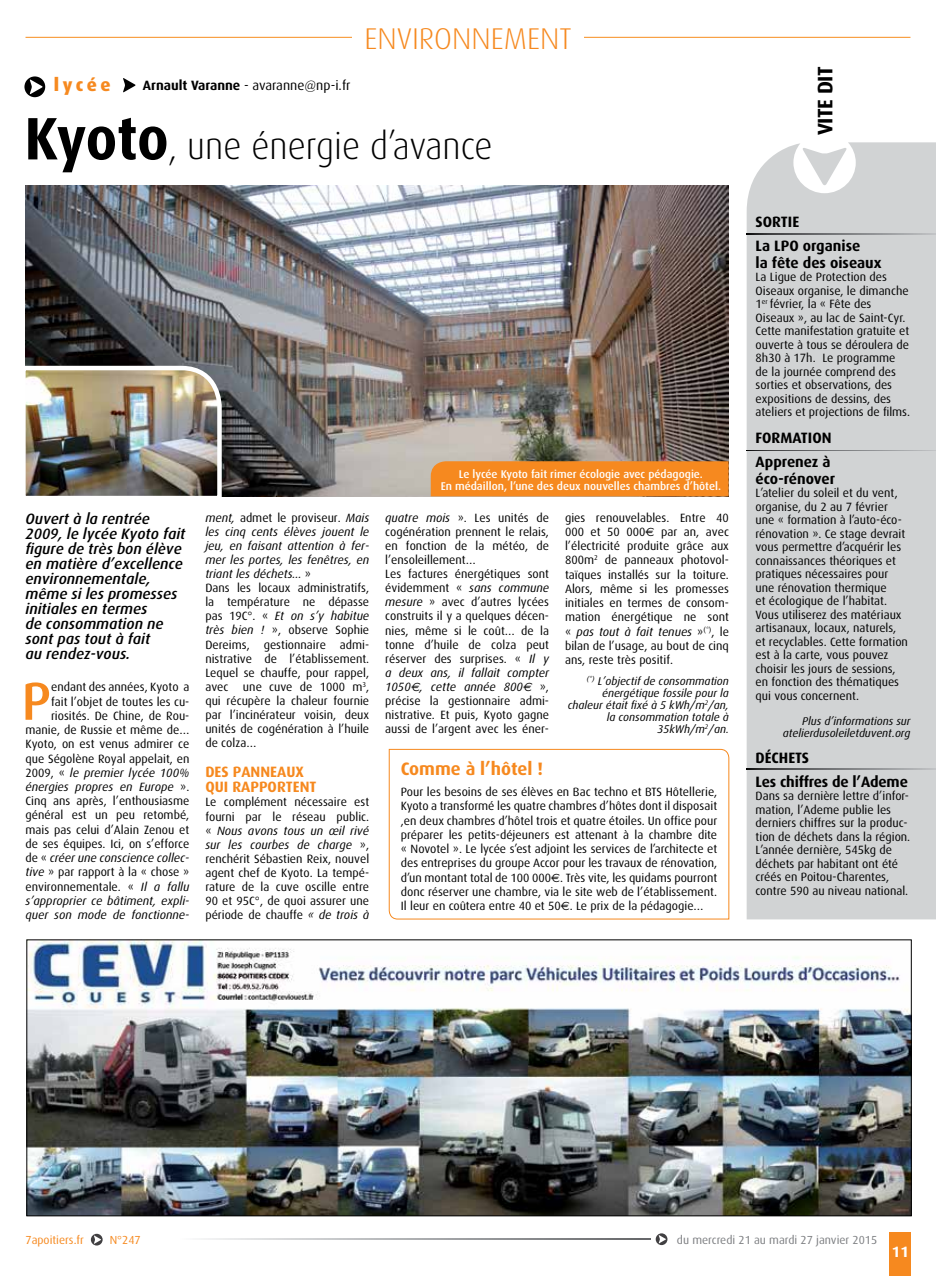
<style>
.page{position:relative;width:936px;height:1276px;background:#fff}
.page>*{position:absolute;margin:0;border:0;box-sizing:border-box;transform-origin:0 0}
.t1{font:500 53.4px "Dax";color:#f6891f}
.t2{font:300 37.5px "Dax";color:#000;scale:.95 1}
.t3{font:300 30px "Dax";color:#f6891f}
.t4{font:700 21px "Dax";color:#000}
.t5{font:700 18px "Dax";color:#f6891f}
.t6{font:800 18px "Dax";letter-spacing:.195em;color:#f6891f}
.t7{font:italic 500 15px/15px "Dax";color:#000}
.t8{font:700 15px/24px "Dax";color:#000}
.t9{font:700 15px/15px "Dax";letter-spacing:.075em;color:#f6891f}
.t10{font:700 15px "Dax";color:#fff}
.t11{font:13.5px "Dax";color:#000}
.t12{font:12px/14.1px "Dax";color:#000}
.t13{font:11.7px "Dax";color:#7c7e81}
.t14{font:11.7px "Dax";color:#f6891f}
.t15{font:italic 11.25px/12px "Dax";color:#000;text-align:right}
.t16{font:500 11.25px/12px "Dax";color:#fff;text-align:center}
.s1{font-weight:700;font-size:60px}
.s2{font-weight:700}
.s3{font-style:italic}
.s4{font-family:"Euro Sans";font-style:italic}
.s5{font-family:"Euro Sans"}
</style>
<div class="page">
<div style="left:889px;top:1232px;width:22px;height:44px;background:#f6891f"></div>
<img style="left:26px;top:186px;width:702px;height:310px">
<svg style="left:24px;top:76px;width:21px;height:21px"></svg>
<div style="left:746px;top:142px;width:189px;height:777px;background:#d1d3d4"></div>
<svg style="left:746px;top:233px;width:189px;height:1px"></svg>
<svg style="left:123px;top:78px;width:13px;height:14px"></svg>
<div style="left:431px;top:461px;width:297px;height:35px;background:#f6891f"></div>
<hr style="left:26px;top:37px;width:884px;height:1px;background:#f78d1e">
<div style="left:352px;top:26px;width:231px;height:25px;background:#fff"></div>
<img style="left:29px;top:941px;width:880px;height:273px">
<svg style="left:746px;top:450px;width:189px;height:1px"></svg>
<svg style="left:746px;top:768px;width:189px;height:1px"></svg>
<svg style="left:388px;top:748px;width:341px;height:172px"></svg>
<img style="left:25px;top:363px;width:199px;height:134px">
<svg style="left:91px;top:1233px;width:12px;height:12px"></svg>
<svg style="left:655px;top:1233px;width:12px;height:12px"></svg>
<svg style="left:201px;top:1238px;width:449px;height:1px"></svg>
<h3 class="t3" style="left:364px;top:22px;width:209px">environn ement</h3>
<h3 class="t6" style="left:54px;top:75px;width:58px">lycée</h3>
<h2 class="t2" style="left:24px;top:126px;width:494px"><span class="s1">Kyoto</span>, une énergie d’avance</h2>
<p class="t11" style="left:143px;top:78px;width:209px"><span class="s2">Arnault Varanne</span> - avaranne@np-i.fr</p>
<p class="t7" style="left:26px;top:511px;width:161px">Ouvert à la rentrée<br>2009, le lycée Kyoto fait figure de très bon élève en matière d’excellence environnementale, même si les promesses initiales en termes<br>de consommation ne sont pas tout à fait<br>au rendez-vous.</p>
<h1 class="t1" style="left:22px;top:671px;width:31px">P</h1>
<p class="t12" style="left:26px;top:680px;width:165px;text-align:right">endant des années, Kyoto a<br>fait l’objet de toutes les cu&shy;riosités. De Chine, de Rou&shy;manie, de Russie et même de…<br>Kyoto, on est venus admirer ce que Ségolène Royal appelait, en<br>2009, « <span class="s3">le premier lycée 100% énergies propres en Europe</span> ».<br>Cinq ans après, l’enthousiasme général est un peu retombé, mais pas celui d’Alain Zenou et de ses équipes. Ici, on s’efforce de « <span class="s3">créer une conscience collec&shy;tive</span> » par rapport à la « chose » environnementale. « <span class="s3">Il a fallu s’approprier ce bâtiment, expli&shy;quer son mode de fonctionne-</span></p>
<p class="t12" style="left:205px;top:510px;width:165px"><span class="s3">ment,</span> admet le proviseur. <span class="s3">Mais les cinq cents élèves jouent le jeu, en faisant attention à fer&shy;mer les portes, les fenêtres, en triant les déchets…</span> »<br>Dans les locaux administratifs, la température ne dépasse pas 19C°. « <span class="s3">Et on s’y habitue très bien !</span> », observe Sophie<br>Dereims, gestionnaire admi&shy;nistrative de l’établissement.<br>Lequel se chauffe, pour rappel, avec une cuve de 1000 m<sup>3</sup>, qui récupère la chaleur fournie par l’incinérateur voisin, deux unités de cogénération à l’huile de colza…</p>
<p class="t9" style="left:205px;top:765px;width:113px">Des pann eaux qui rapportent</p>
<p class="t12" style="left:205px;top:795px;width:165px;text-align:justify">Le complément nécessaire est fourni par le réseau public. « <span class="s3">Nous avons tous un œil rivé sur les courbes de charge</span> », renchérit Sébastien Reix, nouvel agent chef de Kyoto. La tempé&shy;rature de la cuve oscille entre 90 et 95C°, de quoi assurer une période de chauffe <span class="s3">« de trois à</span></p>
<p class="t16" style="left:440px;top:468px;width:282px">Le lycée Kyoto fait rimer écologie avec pédagogie.<br>En médaillon, l’une des deux nouvelles chambres d’hôtel.</p>
<p class="t12" style="left:385px;top:510px;width:165px"><span class="s3">quatre mois</span> ». Les unités de cogénération prennent le relais, en fonction de la météo, de l’ensoleillement…<br>Les factures énergétiques sont évidemment « <span class="s3">sans commune mesure</span> » avec d’autres lycées construits il y a quelques décen&shy;nies, même si le coût… de la tonne d’huile de colza peut réserver des surprises. « <span class="s3">Il y a deux ans, il fallait compter<br>1050</span><span class="s4">€</span><span class="s3">, cette année 800</span><span class="s4">€</span> », précise la gestionnaire admi&shy;nistrative. Et puis, Kyoto gagne aussi de l’argent avec les éner-</p>
<p class="t12" style="left:565px;top:510px;width:165px;text-align:justify">gies renouvelables. Entre 40<br>000 et 50 000<span class="s5">€</span> par an, avec l’électricité produite grâce aux 800m<sup>2</sup> de panneaux photovol&shy;taïques installés sur la toiture.<br>Alors, même si les promesses initiales en termes de consom&shy;mation énergétique ne sont « <span class="s3">pas tout à fait tenues</span> »<sup>(*)</sup>, le bilan de l’usage, au bout de cinq ans, reste très positif.</p>
<p class="t15" style="left:567px;top:675px;width:163px"><sup>(*)</sup> L’objectif de consommation énergé tique fossile pour la chaleur était fixé à 5 kWh/m<sup>2</sup>/an, la consommation totale à<br>35kWh/m<sup>2</sup>/an.</p>
<h3 class="t5" style="left:401px;top:759px;width:144px">Comme à l’hôtel !</h3>
<p class="t12" style="left:401px;top:785px;width:318px;text-align:justify">Pour les besoins de ses élèves en Bac techno et BTS Hôtellerie, Kyoto a transformé les quatre chambres d’hôtes dont il disposait ,en deux chambres d’hôtel trois et quatre étoiles. Un office pour préparer les petits-déjeuners est attenant à la chambre dite « Novotel ». Le lycée s’est adjoint les services de l’architecte et des entreprises du groupe Accor pour les travaux de rénovation, d’un montant total de 100 000<span class="s5">€</span>. Très vite, les quidams pourront donc réserver une chambre, via le site web de l’établissement.<br>Il leur en coûtera entre 40 et 50<span class="s5">€</span>. Le prix de la pédagogie…</p>
<h3 class="t4" style="left:813px;top:135px;width:71px;rotate:-90deg">vite dit</h3>
<p class="t8" style="left:755px;top:210px;width:106px">Sortie<br>La LPO organise</p>
<p class="t8" style="left:755px;top:251px;width:127px">la fête des oiseaux</p>
<p class="t12" style="left:755px;top:270px;width:156px;line-height:13.5px">La Ligue de Protection des<br>Oiseaux organise, le dimanche<br>1<sup>er</sup> février, la « Fête des<br>Oiseaux », au lac de Saint-Cyr.<br>Cette manifestation gratuite et ouverte à tous se déroulera de<br>8h30 à 17h. Le programme de la journée comprend des sorties et observations, des expositions de dessins, des ateliers et projections de films.</p>
<p class="t8" style="left:755px;top:426px;width:76px">Formation<br>Apprenez à</p>
<p class="t8" style="left:755px;top:467px;width:81px">éco-rénover</p>
<p class="t12" style="left:755px;top:486px;width:154px;line-height:13.5px">L’atelier du soleil et du vent, organise, du 2 au 7 février une « formation à l’auto-éco&shy;rénovation ». Ce stage devrait vous permettre d’acquérir les connaissances théoriques et pratiques nécessaires pour une rénovation thermique<br>et écologique de l’habitat.<br>Vous utiliserez des matériaux artisanaux, locaux, naturels, et recyclables. Cette formation est à la carte, vous pouvez choisir les jours de sessions, en fonction des thématiques qui vous concernent.</p>
<p class="t15" style="left:782px;top:715px;width:129px">Plus d’informations sur atelierdusoleiletduvent.org</p>
<p class="t8" style="left:755px;top:746px;width:154px">Déchets<br>Les chiffres de l’Ademe</p>
<p class="t12" style="left:755px;top:789px;width:156px;line-height:13.5px">Dans sa dernière lettre d’infor&shy;mation, l’Ademe publie les derniers chiffres sur la produc&shy;tion de déchets dans la région.<br>L’année dernière, 545kg de déchets par habitant ont été créés en Poitou-Charentes, contre 590 au niveau national.</p>
<p class="t14" style="left:26px;top:1233px;width:60px">7apoitiers.fr</p>
<p class="t14" style="left:110px;top:1233px;width:32px">N°247</p>
<p class="t13" style="left:677px;top:1233px;width:202px">du mercredi 21 au mardi 27 janvier 2015</p>
<p class="t10" style="left:891px;top:1243px;width:18px">11</p>
</div>
